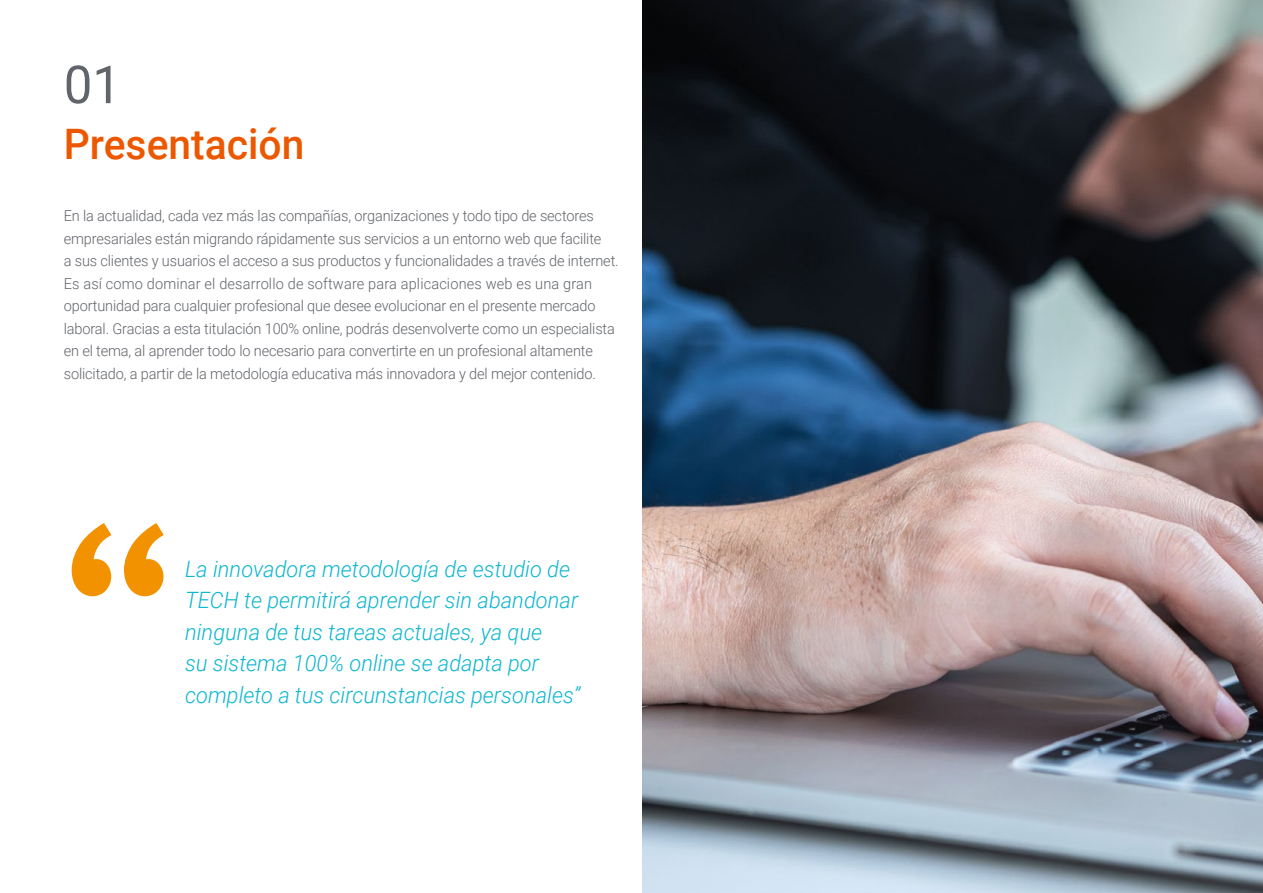
<style>
.page{position:relative;width:1263px;height:893px;background:#fff}
.page>*{position:absolute;margin:0;border:0;box-sizing:border-box;transform-origin:0 0}
.t1{font:52.5px "Roboto";color:#61646a}
.t2{font:500 42px "Roboto";color:#ec5800}
.t3{font:italic 300 22.5px/31.5px "Roboto";color:#0fb6cf}
.t4{font:300 15px/22.5px "Roboto";letter-spacing:-.01em;color:#61646a}
</style>
<div class="page">
<svg style="left:72px;top:523px;width:92px;height:73px"></svg>
<img style="left:642px;top:0;width:621px;height:893px">
<h1 class="t1" style="left:64px;top:48px;width:59px">01</h1>
<h2 class="t2" style="left:64px;top:115px;width:242px">Presentación</h2>
<p class="t4" style="left:64px;top:204px;width:556px">En la actualidad, cada vez más las compañías, organizaciones y todo tipo de sectores empresariales están migrando rápidamente sus servicios a un entorno web que facilite<br>a sus clientes y usuarios el acceso a sus productos y funcionalidades a través de internet.<br>Es así como dominar el desarrollo de software para aplicaciones web es una gran oportunidad para cualquier profesional que desee evolucionar en el presente mercado laboral. Gracias a esta titulación 100% online, podrás desenvolverte como un especialista en el tema, al aprender todo lo necesario para convertirte en un profesional altamente solicitado, a partir de la metodología educativa más innovadora y del mejor contenido.</p>
<h3 class="t3" style="left:185px;top:552px;width:397px">La innovadora metodología de estudio de TECH te permitirá aprender sin abandonar ninguna de tus tareas actuales, ya que<br>su sistema 100% online se adapta por completo a tus circunstancias personales”</h3>
</div>
